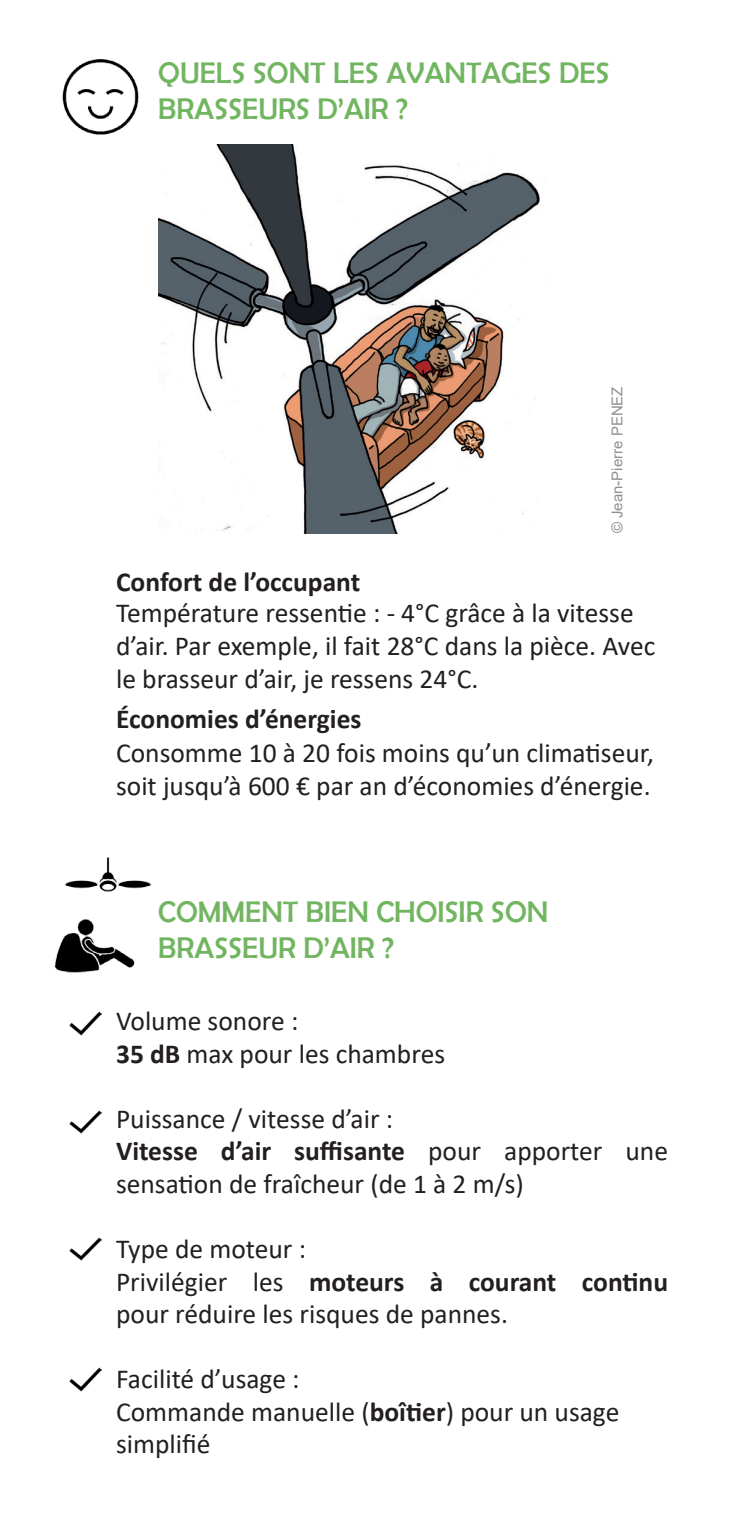
<style>
.page{position:relative;width:730px;height:1517px;background:#fff}
.page>*{position:absolute;margin:0;border:0;box-sizing:border-box;transform-origin:0 0}
.soutitres{font:30px/36px "Berlin Sans FB";color:#72b560}
.textes{font:27.5px/33px "Calibri";color:#231f20}
.t1{font:700 27.5px "Calibri";color:#231f20}
.t2{font:15px "Arial";color:#231f20}
.s1{font-weight:700}
</style>
<div class="page">
<img style="left:54px;top:919px;width:81px;height:54px">
<img style="left:65px;top:857px;width:87px;height:35px">
<img style="left:62px;top:59px;width:77px;height:76px">
<img style="left:158px;top:145px;width:388px;height:388px">
<img style="left:70px;top:1011px;width:32px;height:24px">
<img style="left:70px;top:1110px;width:32px;height:24px">
<img style="left:70px;top:1237px;width:32px;height:24px">
<img style="left:70px;top:1367px;width:32px;height:24px">
<p class="soutitres" style="left:158px;top:55px;width:453px">QUELS SONT LES AVANTAGES DES<br>BRASSEURS D’AIR ?</p>
<p class="t1" style="left:116px;top:562px;width:246px">Confort de l’occupant</p>
<p class="t2" style="left:607px;top:533px;width:148px;rotate:-90deg">© Jean-Pierre PENEZ</p>
<p class="textes" style="left:116px;top:596px;width:541px">Température ressentie : - 4°C grâce à la vitesse d’air. Par exemple, il fait 28°C dans la pièce. Avec le brasseur d’air, je ressens 24°C.</p>
<p class="t1" style="left:116px;top:700px;width:247px">Économies d’énergies</p>
<p class="textes" style="left:116px;top:735px;width:539px">Consomme 10 à 20 fois moins qu’un climatiseur, soit jusqu’à 600 € par an d’économies d’énergie.</p>
<p class="soutitres" style="left:158px;top:893px;width:392px">COMMENT BIEN CHOISIR SON<br>BRASSEUR D’AIR ?</p>
<p class="textes" style="left:116px;top:1004px;width:184px">Volume sonore :</p>
<p class="textes" style="left:116px;top:1036px;width:331px"><span class="s1">35 dB</span> max pour les chambres</p>
<p class="textes" style="left:116px;top:1101px;width:279px">Puissance / vitesse d’air :</p>
<p class="textes" style="left:116px;top:1134px;width:553px"><span class="s1">Vitesse d’air suffisante</span> pour apporter une sensation de fraîcheur (de 1 à 2 m/s)</p>
<p class="textes" style="left:116px;top:1231px;width:191px">Type de moteur :</p>
<p class="textes" style="left:116px;top:1264px;width:554px">Privilégier les <span class="s1">moteurs à courant continu </span>pour réduire les risques de pannes.</p>
<p class="textes" style="left:116px;top:1361px;width:185px">Facilité d’usage :</p>
<p class="textes" style="left:116px;top:1394px;width:505px">Commande manuelle (<span class="s1">boîtier</span>) pour un usage simplifié</p>
</div>
